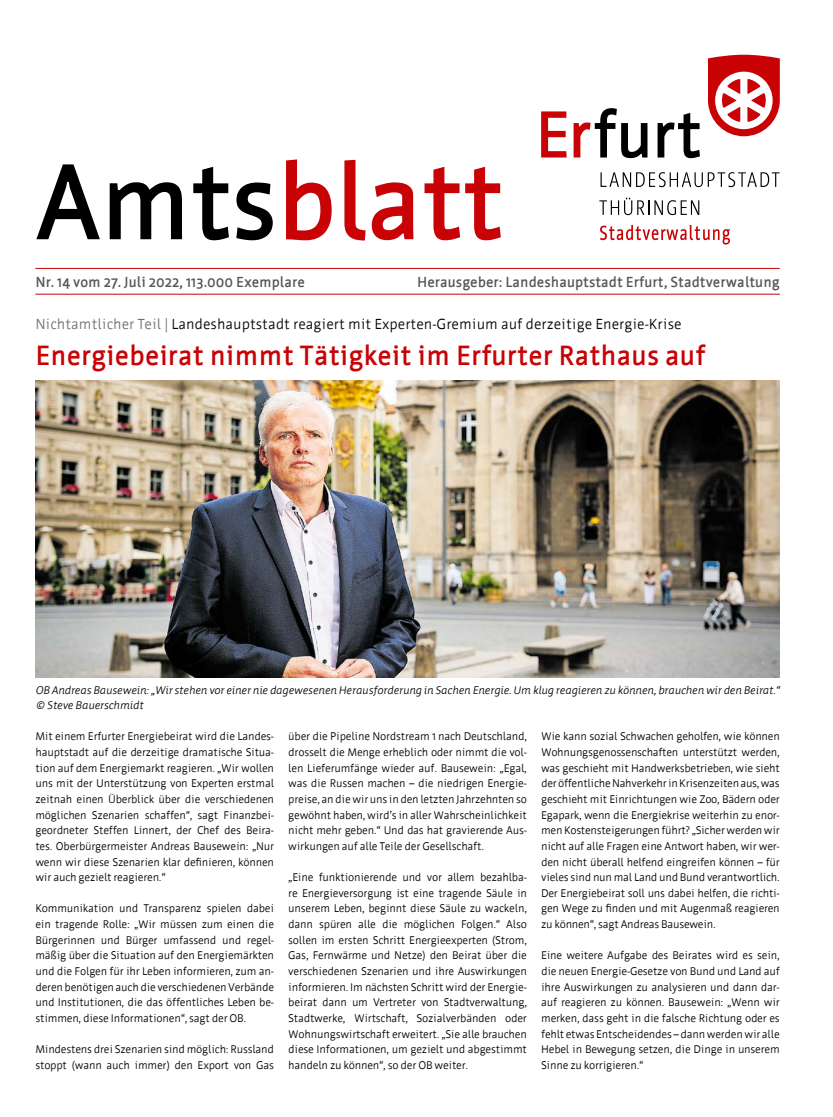
<style>
.page{position:relative;width:833px;height:1117px;background:#fff}
.page>*{position:absolute;margin:0;border:0;box-sizing:border-box;transform-origin:0 0}
.P-Titel{font:700 106.38px "Werk";letter-spacing:-.02em;color:#c80205}
.H1-u1{font:700 27.5px "Werk";color:#c80205}
.P-Dachzeile{font:14.38px "Werk";color:#000}
.P-DatenzeileTitel{font:700 14.38px "Werk";color:#565655}
.P-Normal{font:11px/15.6px "Werk";letter-spacing:-.02em;color:#000;text-align:justify}
.t1{font:italic 11px/15.6px "Werk";letter-spacing:-.02em;color:#000}
.s1{color:#000}
.s2{color:#6e6e6e}
</style>
<div class="page">
<hr style="left:35px;top:268px;width:745px;height:1px;background:#c80205">
<hr style="left:35px;top:293px;width:745px;height:1px;background:#c80205">
<svg style="left:708px;top:55px;width:72px;height:81px"></svg>
<svg style="left:541px;top:111px;width:25px;height:46px"></svg>
<svg style="left:573px;top:108px;width:74px;height:50px"></svg>
<svg style="left:657px;top:113px;width:43px;height:45px"></svg>
<svg style="left:600px;top:172px;width:179px;height:15px"></svg>
<svg style="left:599px;top:197px;width:100px;height:18px"></svg>
<svg style="left:600px;top:225px;width:130px;height:19px"></svg>
<img style="left:35px;top:380px;width:745px;height:297px">
<p class="P-Titel" style="left:35px;top:144px;width:470px"><span class="s1">Amts</span>blatt</p>
<p class="P-DatenzeileTitel" style="left:35px;top:274px;width:271px">Nr. 14 vom 27. Juli 2022, 113.000 Exemplare</p>
<p class="P-DatenzeileTitel" style="left:417px;top:274px;width:364px">Herausgeber: Landeshauptstadt Erfurt, Stadtverwaltung</p>
<p class="P-Dachzeile" style="left:35px;top:316px;width:647px"><span class="s2">Nichtamtlicher Teil |</span> Landeshauptstadt reagiert mit Experten-Gremium auf derzeitige Energie-Krise</p>
<h1 class="H1-u1" style="left:35px;top:340px;width:671px">Energiebeirat nimmt Tätigkeit im Erfurter Rathaus auf</h1>
<p class="t1" style="left:35px;top:681px;width:746px">OB Andreas Bausewein: „Wir stehen vor einer nie dagewesenen Herausforderung in Sachen Energie. Um klug reagieren zu können, brauchen wir den Beirat.“ © Steve Bauerschmidt</p>
<p class="P-Normal" style="left:35px;top:728px;width:240px">Mit einem Erfurter Energiebeirat wird die Landes&shy;hauptstadt auf die derzeitige dramatische Situa&shy;tion auf dem Energiemarkt reagieren. „Wir wollen uns mit der Unterstützung von Experten erstmal zeitnah einen Überblick über die verschiedenen möglichen Szenarien schaffen“, sagt Finanzbei&shy;geordneter Steffen Linnert, der Chef des Beira&shy;tes. Oberbürgermeister Andreas Bausewein: „Nur wenn wir diese Szenarien klar definieren, können wir auch gezielt reagieren.“</p>
<p class="P-Normal" style="left:35px;top:900px;width:240px">Kommunikation und Transparenz spielen dabei ein tragende Rolle: „Wir müssen zum einen die Bürgerinnen und Bürger umfassend und regel&shy;mäßig über die Situation auf den Energiemärkten und die Folgen für ihr Leben informieren, zum an&shy;deren benötigen auch die verschiedenen Verbände und Institutionen, die das öffentliches Leben be&shy;stimmen, diese Informationen“, sagt der OB.</p>
<p class="P-Normal" style="left:35px;top:1041px;width:240px">Mindestens drei Szenarien sind möglich: Russland stoppt (wann auch immer) den Export von Gas</p>
<p class="P-Normal" style="left:288px;top:728px;width:240px">über die Pipeline Nordstream 1 nach Deutschland, drosselt die Menge erheblich oder nimmt die vol&shy;len Lieferumfänge wieder auf. Bausewein: „Egal, was die Russen machen – die niedrigen Energie&shy;preise, an die wir uns in den letzten Jahrzehnten so gewöhnt haben, wird’s in aller Wahrscheinlichkeit nicht mehr geben.“ Und das hat gravierende Aus&shy;wirkungen auf alle Teile der Gesellschaft.</p>
<p class="P-Normal" style="left:288px;top:869px;width:240px">„Eine funktionierende und vor allem bezahlba&shy;re Energieversorgung ist eine tragende Säule in unserem Leben, beginnt diese Säule zu wackeln, dann spüren alle die möglichen Folgen.“ Also sollen im ersten Schritt Energieexperten (Strom, Gas, Fernwärme und Netze) den Beirat über die verschiedenen Szenarien und ihre Auswirkungen informieren. Im nächsten Schritt wird der Energie&shy;beirat dann um Vertreter von Stadtverwaltung, Stadtwerke, Wirtschaft, Sozialverbänden oder Wohnungswirtschaft erweitert. „Sie alle brauchen diese Informationen, um gezielt und abgestimmt handeln zu können“, so der OB weiter.</p>
<p class="P-Normal" style="left:541px;top:728px;width:240px">Wie kann sozial Schwachen geholfen, wie können Wohnungsgenossenschaften unterstützt werden, was geschieht mit Handwerksbetrieben, wie sieht der öffentliche Nahverkehr in Krisenzeiten aus, was geschieht mit Einrichtungen wie Zoo, Bädern oder Egapark, wenn die Energiekrise weiterhin zu enor&shy;men Kostensteigerungen führt? „Sicher werden wir nicht auf alle Fragen eine Antwort haben, wir wer&shy;den nicht überall helfend eingreifen können – für vieles sind nun mal Land und Bund verantwortlich.<br>Der Energiebeirat soll uns dabei helfen, die richti&shy;gen Wege zu finden und mit Augenmaß reagieren zu können“, sagt Andreas Bausewein.</p>
<p class="P-Normal" style="left:541px;top:947px;width:240px">Eine weitere Aufgabe des Beirates wird es sein, die neuen Energie-Gesetze von Bund und Land auf ihre Auswirkungen zu analysieren und dann dar&shy;auf reagieren zu können. Bausewein: „Wenn wir merken, dass geht in die falsche Richtung oder es fehlt etwas Entscheidendes – dann werden wir alle Hebel in Bewegung setzen, die Dinge in unserem Sinne zu korrigieren.“</p>
</div>
